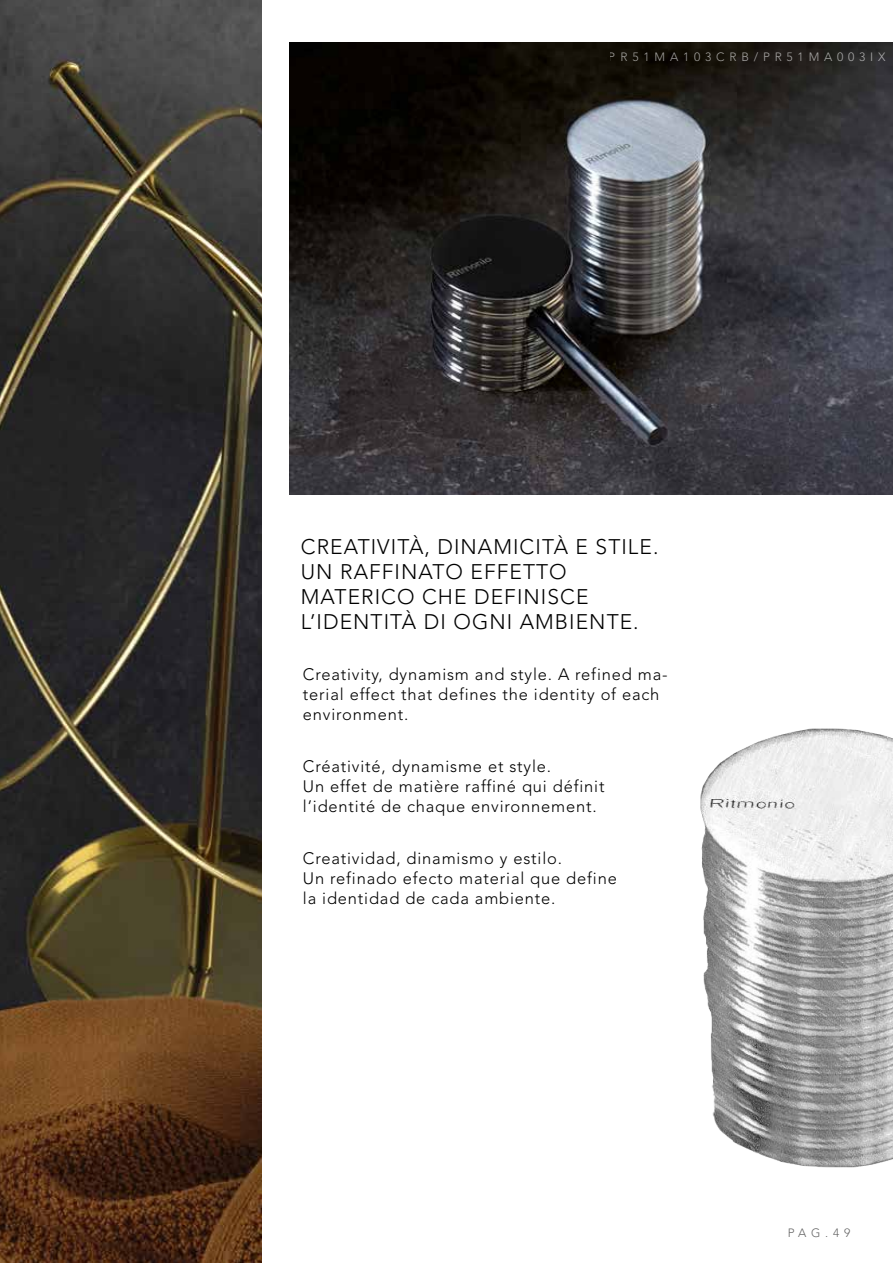
<style>
.page{position:relative;width:893px;height:1263px;background:#fff}
.page>*{position:absolute;margin:0;border:0;box-sizing:border-box;transform-origin:0 0}
.t1{font:300 21px/25.2px "Avenir LT Std";letter-spacing:.05em;color:#000}
.t2{font:300 16.5px/19.8px "Avenir LT Std";letter-spacing:.05em;color:#000}
.t3{font:300 12px "Avenir LT Std";letter-spacing:.4em;color:#fff}
.t4{font:300 12px "Avenir LT Std";color:#000}
</style>
<div class="page">
<img style="left:700px;top:728px;width:193px;height:440px">
<img style="left:289px;top:43px;width:604px;height:451px">
<img style="left:0;top:0;width:261px;height:1263px">
<p class="t3" style="left:609px;top:50px;width:278px">PR51MA103CRB/PR51MA003IX</p>
<p class="t1" style="left:301px;top:534px;width:359px">CREATIVITÀ, DINAMICITÀ E STILE.<br>UN RAFFINATO EFFETTO<br>MATERICO CHE DEFINISCE<br>L’IDENTITÀ DI OGNI AMBIENTE.</p>
<p class="t2" style="left:303px;top:665px;width:366px">Creativity, dynamism and style. A refined ma&shy;terial effect that defines the identity of each environment.</p>
<p class="t2" style="left:303px;top:756px;width:303px">Créativité, dynamisme et style.<br>Un effet de matière raffiné qui définit l’identité de chaque environnement.</p>
<p class="t2" style="left:303px;top:848px;width:315px">Creatividad, dinamismo y estilo.<br>Un refinado efecto material que define la identidad de cada ambiente.</p>
<p class="t4" style="left:787px;top:1226px;width:65px">PAG.49</p>
</div>
